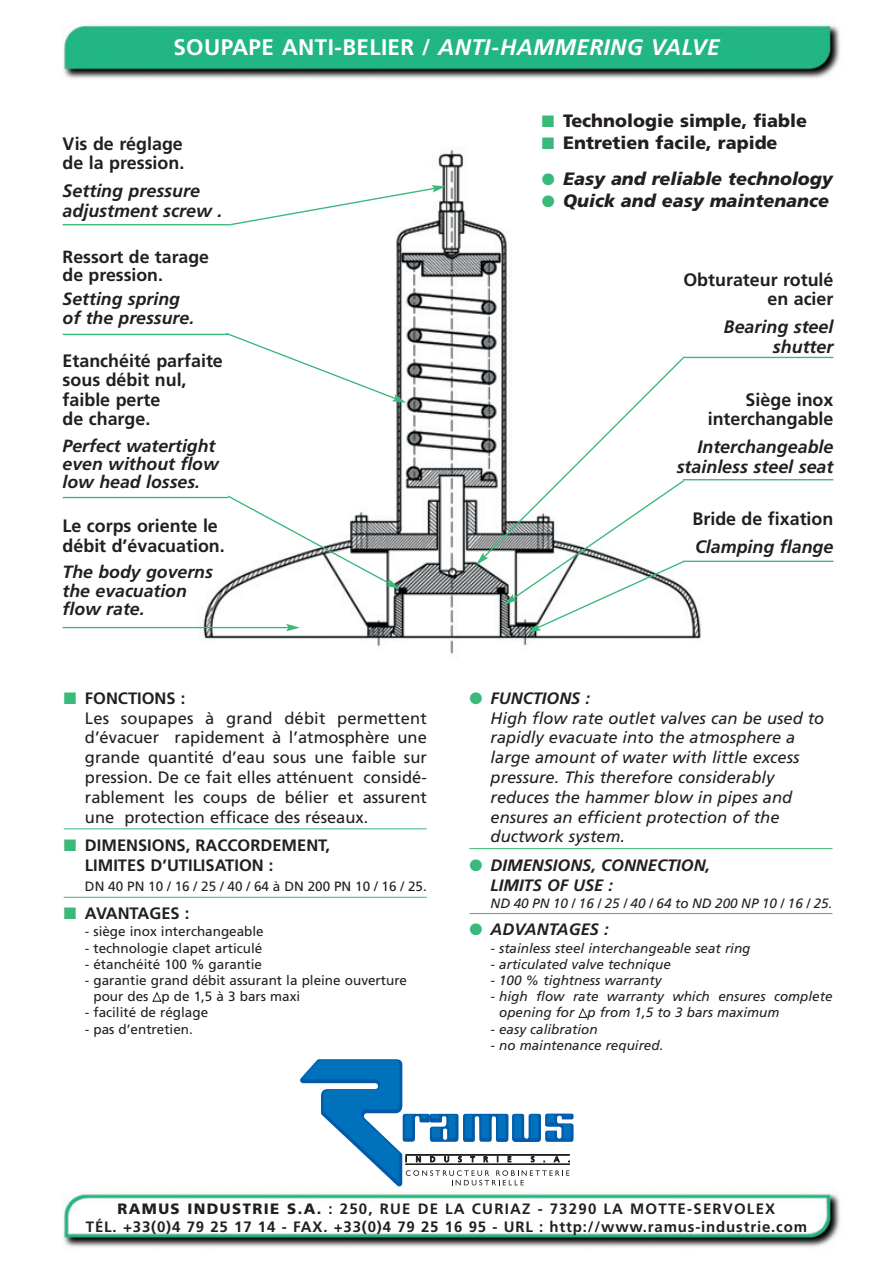
<style>
.page{position:relative;width:893px;height:1263px;background:#fff}
.page>*{position:absolute;margin:0;border:0;box-sizing:border-box;transform-origin:0 0}
.t1{font:700 22.5px "Frutiger";letter-spacing:.015em;color:#fff}
.t2{font:700 18px/19.5px "Frutiger";color:#231f20}
.t3{font:italic 700 18px/19.5px "Frutiger";color:#231f20;text-align:right}
.t4{font:italic 900 17.85px "Frutiger";color:#231f20}
.t5{font:900 17.85px "Frutiger";color:#231f20}
.t6{font:italic 700 17.7px/18.1px "Frutiger";color:#231f20}
.t7{font:700 17.7px/18.1px "Frutiger";color:#231f20}
.t8{font:italic 16.5px/19.8px "Frutiger";color:#231f20}
.t9{font:16.5px/19.8px "Frutiger";color:#231f20}
.t10{font:700 16.5px/19.6px "Frutiger";color:#231f20}
.t11{font:italic 700 16.5px/19.6px "Frutiger";color:#231f20}
.t12{font:700 15px/18px "Frutiger";letter-spacing:.055em;color:#231f20;text-align:center}
.t13{font:italic 13.5px/16.2px "Frutiger";color:#231f20}
.t14{font:13.5px/16.2px "Frutiger";color:#231f20}
.s1{font-style:italic}
.s2{color:#39b97a}
.s3{font-weight:700}
.s4{color:#fff}
.s5{font-weight:900}
</style>
<div class="page">
<img style="left:62px;top:25px;width:778px;height:1222px">
<svg style="left:300px;top:1059px;width:274px;height:127px"></svg>
<img style="left:62px;top:102px;width:778px;height:569px">
<hr style="left:64px;top:828px;width:363px;height:1px;background:#39b97a">
<hr style="left:64px;top:897px;width:363px;height:1px;background:#39b97a">
<hr style="left:469px;top:848px;width:363px;height:1px;background:#39b97a">
<hr style="left:469px;top:913px;width:363px;height:1px;background:#39b97a">
<hr style="left:63px;top:224px;width:165px;height:1px;background:#39b97a">
<svg style="left:227px;top:185px;width:219px;height:42px"></svg>
<hr style="left:683px;top:357px;width:150px;height:1px;background:#39b97a">
<hr style="left:683px;top:479px;width:150px;height:1px;background:#39b97a">
<hr style="left:683px;top:561px;width:150px;height:1px;background:#39b97a">
<svg style="left:476px;top:356px;width:210px;height:276px"></svg>
<hr style="left:63px;top:334px;width:165px;height:1px;background:#39b97a">
<svg style="left:225px;top:332px;width:181px;height:71px"></svg>
<hr style="left:63px;top:497px;width:165px;height:1px;background:#39b97a">
<hr style="left:63px;top:627px;width:226px;height:1px;background:#39b97a">
<svg style="left:286px;top:624px;width:14px;height:7px"></svg>
<svg style="left:226px;top:494px;width:174px;height:95px"></svg>
<h1 class="t1" style="left:173px;top:38px;width:548px">SOUPAPE ANTI-BELIER / <span class="s1">ANTI-HAMMERING VALVE</span></h1>
<h2 class="t2" style="left:63px;top:135px;width:123px">Vis de réglage de la pression.</h2>
<h2 class="t3" style="left:63px;top:182px;width:161px;text-align:left">Setting pressure adjustment screw .</h2>
<h3 class="t7" style="left:63px;top:249px;width:148px">Ressort de tarage de pression.</h3>
<h3 class="t6" style="left:63px;top:292px;width:133px">Setting spring of the pressure.</h3>
<h2 class="t2" style="left:63px;top:352px;width:162px">Etanchéité parfaite sous débit nul, faible perte<br>de charge.</h2>
<h3 class="t6" style="left:63px;top:438px;width:158px">Perfect watertight even without flow low head losses.</h3>
<h2 class="t2" style="left:63px;top:518px;width:164px">Le corps oriente le débit d’évacuation.</h2>
<h3 class="t6" style="left:63px;top:565px;width:152px">The body governs the evacuation flow rate.</h3>
<p class="t9" style="left:85px;top:690px;width:343px;text-indent:-21px"><span class="s2">■</span> <span class="s3">FONCTIONS :<br></span>Les soupapes à grand débit permettent d’évacuer rapidement à l’atmosphère une grande quantité d’eau sous une faible sur pression. De ce fait elles atténuent considé&shy;rablement les coups de bélier et assurent une protection efficace des réseaux.</p>
<p class="t10" style="left:85px;top:837px;width:247px;text-indent:-21px"><span class="s2">■</span> DIMENSIONS, RACCORDEMENT,<br>LIMITES D’UTILISATION :</p>
<p class="t14" style="left:85px;top:879px;width:343px">DN 40 PN 10 / 16 / 25 / 40 / 64 à DN 200 PN 10 / 16 / 25.</p>
<p class="t10" style="left:64px;top:905px;width:127px"><span class="s2">■</span> AVANTAGES :</p>
<p class="t14" style="left:85px;top:925px;width:180px">- siège inox interchangeable</p>
<p class="t14" style="left:85px;top:941px;width:179px">- technologie clapet articulé</p>
<p class="t14" style="left:85px;top:957px;width:178px">- étanchéité 100 % garantie</p>
<p class="t14" style="left:93px;top:973px;width:315px;text-indent:-9px">- garantie grand débit assurant la pleine ouverture pour des <span class="s4">▲</span>p de 1,5 à 3 bars maxi</p>
<p class="t14" style="left:85px;top:1006px;width:125px">- facilité de réglage</p>
<p class="t14" style="left:85px;top:1022px;width:109px">- pas d’entretien.</p>
<h3 class="t5" style="left:542px;top:114px;width:267px"><span class="s2">■</span> Technologie simple, fiable</h3>
<h3 class="t5" style="left:542px;top:136px;width:237px"><span class="s2">■</span> Entretien facile, rapide</h3>
<h3 class="t4" style="left:542px;top:172px;width:292px"><span class="s2">●</span> Easy and reliable technology</h3>
<h3 class="t4" style="left:542px;top:194px;width:289px"><span class="s2">●</span> Quick and easy maintenance</h3>
<h2 class="t2" style="left:683px;top:271px;width:152px;text-align:right">Obturateur rotulé en acier</h2>
<h2 class="t3" style="left:724px;top:319px;width:111px">Bearing steel shutter</h2>
<h2 class="t2" style="left:708px;top:391px;width:127px;text-align:right">Siège inox interchangable</h2>
<h2 class="t3" style="left:677px;top:438px;width:158px">Interchangeable stainless steel seat</h2>
<h2 class="t2" style="left:692px;top:510px;width:142px">Bride de fixation</h2>
<h2 class="t3" style="left:695px;top:538px;width:140px">Clamping flange</h2>
<p class="t8" style="left:491px;top:690px;width:335px;text-indent:-21px"><span class="s2">●</span> <span class="s3">FUNCTIONS :<br></span>High flow rate outlet valves can be used to rapidly evacuate into the atmosphere a large amount of water with little excess pressure. This therefore considerably reduces the hammer blow in pipes and ensures an efficient protection of the ductwork system.</p>
<p class="t11" style="left:491px;top:857px;width:221px;text-indent:-21px"><span class="s2">●</span> DIMENSIONS, CONNECTION,<br>LIMITS OF USE :</p>
<p class="t13" style="left:491px;top:896px;width:343px">ND 40 PN 10 / 16 / 25 / 40 / 64 to ND 200 NP 10 / 16 / 25.</p>
<p class="t11" style="left:469px;top:921px;width:141px"><span class="s2">●</span> ADVANTAGES :</p>
<p class="t13" style="left:491px;top:941px;width:261px">- stainless steel interchangeable seat ring</p>
<p class="t13" style="left:491px;top:957px;width:182px">- articulated valve technique</p>
<p class="t13" style="left:491px;top:973px;width:172px">- 100 % tightness warranty</p>
<p class="t13" style="left:499px;top:989px;width:335px;text-indent:-9px">- high flow rate warranty which ensures complete opening for <span class="s4">▲</span>p from 1,5 to 3 bars maximum</p>
<p class="t13" style="left:491px;top:1022px;width:109px">- easy calibration</p>
<p class="t13" style="left:491px;top:1038px;width:174px">- no maintenance required.</p>
<p class="t12" style="left:86px;top:1201px;width:722px"><span class="s5">RAMUS INDUSTRIE S.A.</span> : 250, RUE DE LA CURIAZ - 73290 LA MOTTE-SERVOLEX<br>TÉL. +33(0)4 79 25 17 14 - FAX. +33(0)4 79 25 16 95 - URL : http://www.ramus-industrie.com</p>
</div>
